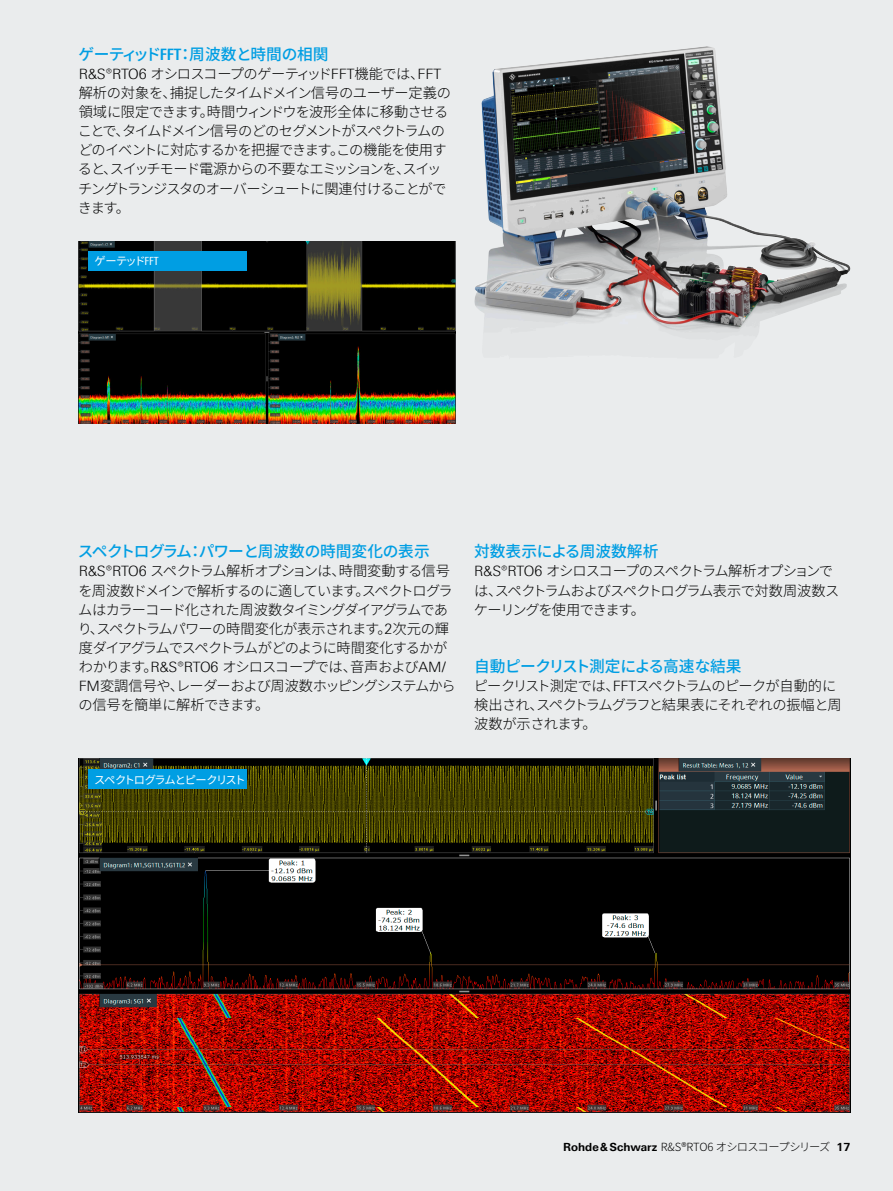
<style>
.page{position:relative;width:893px;height:1191px;background:#eaeced}
.page>*{position:absolute;margin:0;border:0;box-sizing:border-box;transform-origin:0 0}
.Absatzfett_cyan{font:500 15.75px "Source Han Sans";letter-spacing:-.02em;color:#009ee3}
.Absatzfett_cyan-2{font:500 15.75px "Source Han Sans";color:#009ee3}
.Haupttext_ohne_Abstand{font:300 14.25px/19.2px "Source Han Sans";letter-spacing:-.065em;color:#000}
.Haupttext_ohne_Abstand-2{font:300 14.25px/19.2px "Source Han Sans";letter-spacing:-.045em;color:#000}
.t1{font:300 11.25px "Source Han Sans";letter-spacing:-.075em;color:#000}
.Grafiktext_ohne_Raster{font:11.25px "Source Han Sans";letter-spacing:-.115em;color:#fff}
.s1{font-family:"Linotype Univers 620 Cn";font-weight:700}
.s2{font-family:"Linotype Univers 330"}
.s3{font-family:"Linotype Univers 420 Cn"}
.s4{font-family:"Linotype Univers 630";font-weight:700}
</style>
<div class="page">
<img style="left:79px;top:241px;width:376px;height:182px">
<img style="left:79px;top:758px;width:771px;height:354px">
<img style="left:484px;top:205px;width:365px;height:135px">
<img style="left:474px;top:46px;width:232px;height:270px">
<div style="left:88px;top:251px;width:159px;height:19px;background:#009ee3"></div>
<div style="left:88px;top:769px;width:159px;height:20px;background:#009ee3"></div>
<p class="Absatzfett_cyan" style="left:79px;top:45px;width:251px">ゲーティッド<span class="s1">FFT</span>：周波数と時間の相関</p>
<p class="Haupttext_ohne_Abstand" style="left:78px;top:64px;width:375px"><span class="s2">R&amp;S®RTO6</span> オシロスコープのゲーティッド<span class="s2">FFT</span>機能では、<span class="s2">FFT</span>解析の対象を、捕捉したタイムドメイン信号のユーザー定義の領域に限定できます。時間ウィンドウを波形全体に移動させることで、タイムドメイン信号のどのセグメントがスペクトラムのどのイベントに対応するかを把握できます。この機能を使用すると、スイッチモード電源からの不要なエミッションを、スイッチングトランジスタのオーバーシュートに関連付けることができます。</p>
<p class="Grafiktext_ohne_Raster" style="left:95px;top:255px;width:66px">ゲーテッド<span class="s3">FFT</span></p>
<p class="Absatzfett_cyan" style="left:78px;top:542px;width:353px">スペクトログラム：パワーと周波数の時間変化の表示</p>
<p class="Haupttext_ohne_Abstand" style="left:78px;top:562px;width:379px"><span class="s2">R&amp;S®RTO6</span> スペクトラム解析オプションは、時間変動する信号を周波数ドメインで解析するのに適しています。スペクトログラムはカラーコード化された周波数タイミングダイアグラムであり、スペクトラムパワーの時間変化が表示されます。<span class="s2">2</span>次元の輝度ダイアグラムでスペクトラムがどのように時間変化するかがわかります。<span class="s2">R&amp;S®RTO6</span> オシロスコープでは、音声および<span class="s2">AM/<br>FM</span>変調信号や、レーダーおよび周波数ホッピングシステムからの信号を簡単に解析できます。</p>
<p class="Grafiktext_ohne_Raster" style="left:94px;top:773px;width:153px">スペクトログラムとピークリスト</p>
<p class="Absatzfett_cyan-2" style="left:474px;top:542px;width:186px">対数表示による周波数解析</p>
<p class="Haupttext_ohne_Abstand" style="left:474px;top:562px;width:367px"><span class="s2">R&amp;S®RTO6</span> オシロスコープのスペクトラム解析オプションでは、スペクトラムおよびスペクトログラム表示で対数周波数スケーリングを使用できます。</p>
<p class="Absatzfett_cyan" style="left:474px;top:657px;width:269px">自動ピークリスト測定による高速な結果</p>
<p class="Haupttext_ohne_Abstand-2" style="left:474px;top:676px;width:369px">ピークリスト測定では、<span class="s2">FFT</span>スペクトラムのピークが自動的に検出され、スペクトラムグラフと結果表にそれぞれの振幅と周波数が示されます。</p>
<p class="t1" style="left:563px;top:1140px;width:289px"><span class="s4">Rohde&amp;Schwarz</span> R&amp;S®RTO6 オシロスコープシリーズ <span class="s4">17</span></p>
</div>
